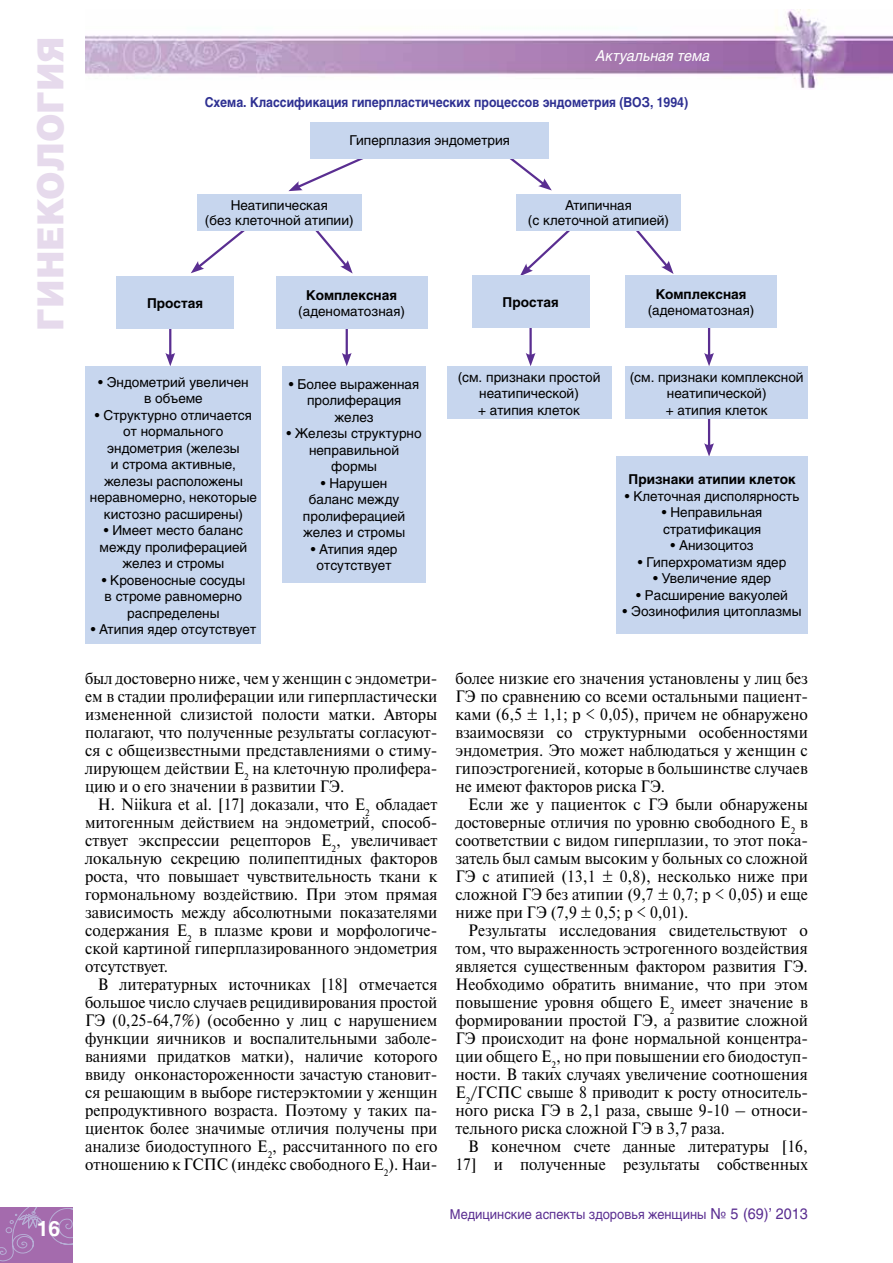
<style>
.page{position:relative;width:893px;height:1263px;background:#fff}
.page>*{position:absolute;margin:0;border:0;box-sizing:border-box;transform-origin:0 0}
.t1{font:900 36px "Helios";color:#e6daec;scale:.95 1}
.t2{font:700 21px "Helios";color:#fff}
.t3{font:16.5px/18px "Newton C";color:#000;text-align:justify;scale:.95 1}
.t4{font:italic 15px "Helios";color:#fff;scale:.95 1}
.t5{font:13.5px/16.5px "Helios";color:#000;text-align:center}
.t6{font:700 13.5px "Helios";color:#2e3092;scale:.9 1}
.t7{font:700 13.5px "Helios";color:#000}
.t8{font:13.5px "Helios";color:#5a2e91;scale:.95 1}
.s1{font-size:15px}
</style>
<div class="page">
<img style="left:85px;top:10px;width:808px;height:79px">
<svg style="left:0;top:1208px;width:72px;height:54px;background:#a673b2"></svg>
<svg style="left:293px;top:230px;width:60px;height:44px"></svg>
<svg style="left:614px;top:230px;width:60px;height:44px"></svg>
<svg style="left:191px;top:230px;width:76px;height:43px"></svg>
<svg style="left:520px;top:230px;width:72px;height:46px"></svg>
<svg style="left:288px;top:158px;width:91px;height:33px"></svg>
<svg style="left:490px;top:158px;width:62px;height:32px"></svg>
<hr style="left:529px;top:302px;width:3px;height:55px;background:#5a2e91">
<svg style="left:526px;top:353px;width:9px;height:13px"></svg>
<hr style="left:708px;top:302px;width:2px;height:55px;background:#5a2e91">
<svg style="left:704px;top:353px;width:10px;height:13px"></svg>
<hr style="left:169px;top:302px;width:2px;height:55px;background:#5a2e91">
<svg style="left:165px;top:353px;width:10px;height:13px"></svg>
<hr style="left:346px;top:302px;width:2px;height:55px;background:#5a2e91">
<svg style="left:342px;top:353px;width:10px;height:13px"></svg>
<hr style="left:708px;top:374px;width:2px;height:73px;background:#5a2e91">
<svg style="left:704px;top:443px;width:10px;height:14px"></svg>
<div style="left:86px;top:367px;width:175px;height:277px;background:#c7d6ee"></div>
<div style="left:282px;top:366px;width:144px;height:217px;background:#c7d6ee"></div>
<div style="left:616px;top:457px;width:192px;height:177px;background:#c7d6ee"></div>
<div style="left:197px;top:194px;width:164px;height:36px;background:#c7d6ee"></div>
<div style="left:516px;top:194px;width:165px;height:36px;background:#c7d6ee"></div>
<div style="left:117px;top:277px;width:117px;height:52px;background:#c7d6ee"></div>
<div style="left:472px;top:275px;width:117px;height:53px;background:#c7d6ee"></div>
<div style="left:276px;top:277px;width:151px;height:52px;background:#c7d6ee"></div>
<div style="left:625px;top:275px;width:152px;height:53px;background:#c7d6ee"></div>
<div style="left:447px;top:366px;width:164px;height:53px;background:#c7d6ee"></div>
<div style="left:625px;top:366px;width:183px;height:53px;background:#c7d6ee"></div>
<div style="left:310px;top:122px;width:239px;height:36px;background:#c7d6ee"></div>
<h1 class="t1" style="left:28px;top:331px;width:312px;rotate:-90deg">гинекология</h1>
<p class="t2" style="left:37px;top:1216px;width:25px">16</p>
<p class="t4" style="left:596px;top:46px;width:122px">Актуальная тема</p>
<p class="t6" style="left:205px;top:94px;width:539px">Схема. Классификация гиперпластических процессов эндометрия (ВОЗ, 1994)</p>
<p class="t5" style="left:349px;top:132px;width:162px">Гиперплазия эндометрия</p>
<p class="t5" style="left:205px;top:197px;width:150px;line-height:15px">Неатипическая<br>(без клеточной атипии)</p>
<p class="t5" style="left:528px;top:197px;width:143px;line-height:15px">Атипичная<br>(с клеточной атипией)</p>
<p class="t7" style="left:306px;top:287px;width:92px">Комплексная</p>
<p class="t5" style="left:298px;top:303px;width:108px">(аденоматозная)</p>
<p class="t7" style="left:147px;top:295px;width:58px">Простая</p>
<p class="t7" style="left:503px;top:294px;width:58px">Простая</p>
<p class="t7" style="left:656px;top:286px;width:92px">Комплексная</p>
<p class="t5" style="left:648px;top:302px;width:108px">(аденоматозная)</p>
<p class="t5" style="left:98px;top:374px;width:152px">• Эндометрий увеличен в объеме</p>
<p class="t5" style="left:90px;top:407px;width:169px">• Структурно отличается от нормального эндометрия (железы<br>и строма активные, железы расположены неравномерно, некоторые кистозно расширены)</p>
<p class="t5" style="left:100px;top:522px;width:149px">• Имеет место баланс между пролиферацией желез и стромы</p>
<p class="t5" style="left:102px;top:572px;width:145px">• Кровеносные сосуды в строме равномерно распределены</p>
<p class="t5" style="left:91px;top:621px;width:167px">• Атипия ядер отсутствует</p>
<p class="t5" style="left:289px;top:376px;width:132px">• Более выраженная пролиферация желез</p>
<p class="t5" style="left:287px;top:425px;width:137px">• Железы структурно неправильной формы</p>
<p class="t5" style="left:303px;top:475px;width:104px">• Нарушен баланс между пролиферацией желез и стромы</p>
<p class="t5" style="left:311px;top:541px;width:88px">• Атипия ядер отсутствует</p>
<p class="t5" style="left:458px;top:368px;width:144px">(см. признаки простой неатипической)<br>+ атипия клеток</p>
<p class="t5" style="left:630px;top:368px;width:175px">(см. признаки комплексной неатипической)<br>+ атипия клеток</p>
<p class="t7" style="left:629px;top:472px;width:169px">Признаки атипии клеток</p>
<p class="t5" style="left:625px;top:488px;width:176px">• Клеточная дисполярность</p>
<p class="t5" style="left:662px;top:504px;width:102px;text-align:left">• Неправильная стратификация</p>
<p class="t5" style="left:670px;top:537px;width:85px">• Анизоцитоз</p>
<p class="t5" style="left:638px;top:554px;width:150px">• Гиперхроматизм ядер</p>
<p class="t5" style="left:653px;top:570px;width:119px">• Увеличение ядер</p>
<p class="t5" style="left:636px;top:587px;width:153px">• Расширение вакуолей</p>
<p class="t5" style="left:623px;top:603px;width:180px">• Эозинофилия цитоплазмы</p>
<p class="t3" style="left:85px;top:669px;width:372px">был достоверно ниже, чем у женщин с эндометри&shy;ем в стадии пролиферации или гиперпластически измененной слизистой полости матки. Авторы полагают, что полученные результаты согласуют&shy;ся с общеизвестными представлениями о стиму&shy;лирующем действии Е<sub>2</sub> на клеточную пролифера&shy;цию и о его значении в развитии ГЭ.</p>
<p class="t3" style="left:85px;top:795px;width:372px;text-indent:13px">H. Niikura et al. [17] доказали, что Е<sub>2</sub> обладает митогенным действием на эндометрий, способ&shy;ствует экспрессии рецепторов Е<sub>2</sub>, увеличивает локальную секрецию полипептидных факторов роста, что повышает чувствительность ткани к гормональному воздействию. При этом прямая зависимость между абсолютными показателями содержания Е<sub>2</sub> в плазме крови и морфологиче&shy;ской картиной гиперплазированного эндометрия отсутствует.</p>
<p class="t3" style="left:85px;top:975px;width:372px;text-indent:13px">В литературных источниках [18] отмечается большое число случаев рецидивирования простой ГЭ (0,25-64,7%) (особенно у лиц с нарушением функции яичников и воспалительными заболе&shy;ваниями придатков матки), наличие которого ввиду онконастороженности зачастую становит&shy;ся решающим в выборе гистерэктомии у женщин репродуктивного возраста. Поэтому у таких па&shy;циенток более значимые отличия получены при анализе биодоступного Е<sub>2</sub>, рассчитанного по его отношению к ГСПС (индекс свободного Е<sub>2</sub>). Наи-</p>
<p class="t3" style="left:455px;top:669px;width:372px">более низкие его значения установлены у лиц без ГЭ по сравнению со всеми остальными пациент&shy;ками (6,5 ± 1,1; p &lt; 0,05), причем не обнаружено взаимосвязи со структурными особенностями эндометрия. Это может наблюдаться у женщин с гипоэстрогенией, которые в большинстве случаев не имеют факторов риска ГЭ.</p>
<p class="t3" style="left:455px;top:795px;width:372px;text-indent:13px">Если же у пациенток с ГЭ были обнаружены достоверные отличия по уровню свободного Е<sub>2</sub> в соответствии с видом гиперплазии, то этот пока&shy;затель был самым высоким у больных со сложной ГЭ с атипией (13,1 ± 0,8), несколько ниже при сложной ГЭ без атипии (9,7 ± 0,7; p &lt; 0,05) и еще ниже при ГЭ (7,9 ± 0,5; p &lt; 0,01).</p>
<p class="t3" style="left:455px;top:921px;width:372px;text-indent:13px">Результаты исследования свидетельствуют о том, что выраженность эстрогенного воздействия является существенным фактором развития ГЭ.<br>Необходимо обратить внимание, что при этом повышение уровня общего Е<sub>2</sub> имеет значение в формировании простой ГЭ, а развитие сложной ГЭ происходит на фоне нормальной концентра&shy;ции общего Е<sub>2</sub>, но при повышении его биодоступ&shy;ности. В таких случаях увеличение соотношения Е<sub>2</sub>/ГСПС свыше 8 приводит к росту относитель&shy;ного риска ГЭ в 2,1 раза, свыше 9-10 – относи&shy;тельного риска сложной ГЭ в 3,7 раза.</p>
<p class="t3" style="left:455px;top:1137px;width:372px;text-align:right">В конечном счете данные литературы [16,<br>17] и полученные результаты собственных</p>
<p class="t8" style="left:450px;top:1206px;width:378px">Медицинские аспекты здоровья женщины <span class="s1">№ 5 (69)’ 2013</span></p>
</div>
